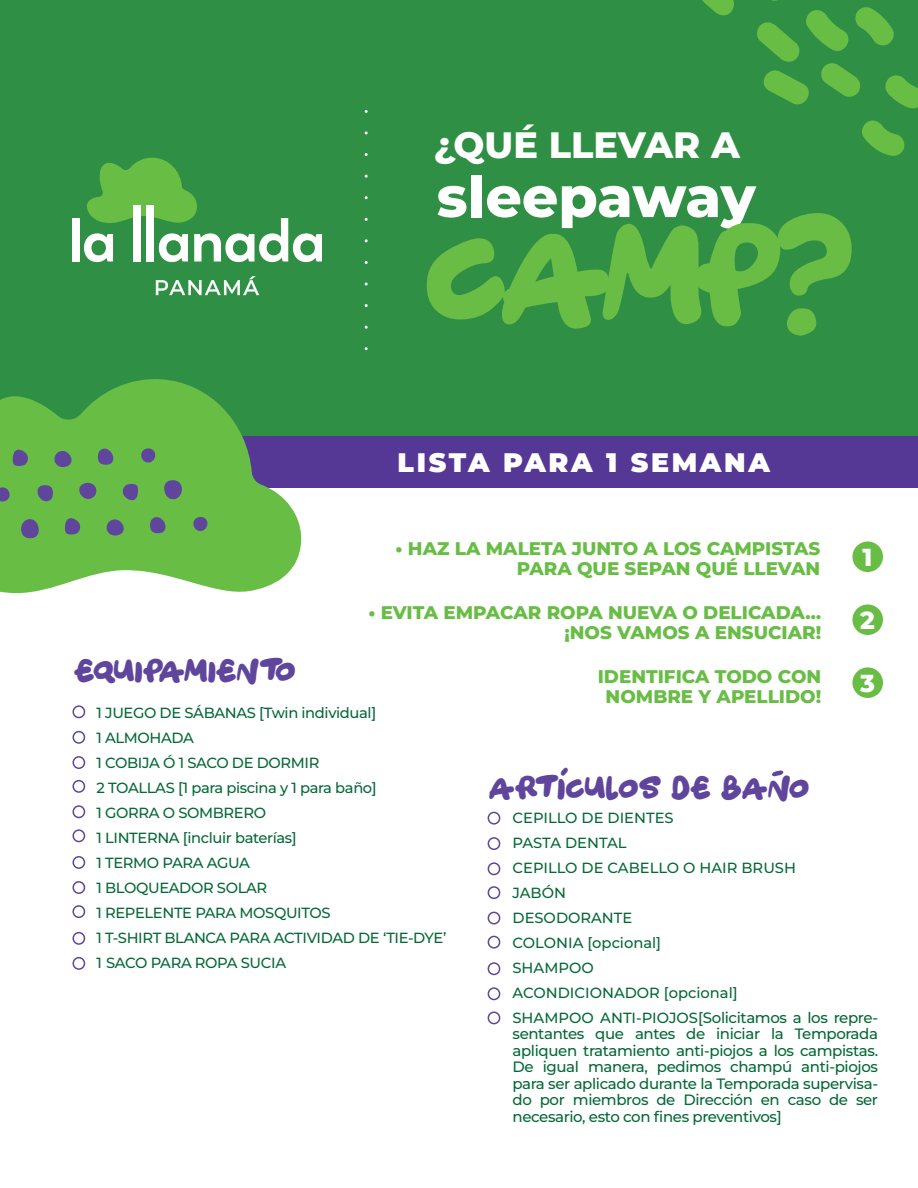
<style>
.page{position:relative;width:918px;height:1188px;background:#fff}
.page>*{position:absolute;margin:0;border:0;box-sizing:border-box;transform-origin:0 0}
.t1{font:104.85px "Only Organic";color:#69bd45}
.t2{font:800 56.85px "Montserrat";letter-spacing:-.005em;color:#fff}
.t3{font:800 36.6px "Montserrat";color:#fff}
.t4{font:900 26.7px "Montserrat";letter-spacing:.1em;color:#fff}
.t5{font:800 24.6px "Montserrat";color:#fff}
.t6{font:24.15px "Only Organic";letter-spacing:-.03em;color:#5f469c}
.t7{font:800 18.3px/19.8px "Montserrat";color:#68bd45;text-align:right}
.t8{font:500 15px/16.5px "Montserrat";letter-spacing:-.025em;color:#056937;text-align:justify}
.t9{font:500 14.7px/25px "Montserrat";letter-spacing:-.025em;color:#056937}
.t10{font:500 14.7px/25px "Montserrat";color:#056937}
.s1{font-size:14.7px}
</style>
<div class="page">
<div style="left:0;top:0;width:918px;height:466px;background:#2f8f44"></div>
<svg style="left:702px;top:0;width:32px;height:16px"></svg>
<svg style="left:757px;top:0;width:161px;height:109px"></svg>
<svg style="left:862px;top:120px;width:43px;height:36px"></svg>
<div style="left:177px;top:436px;width:741px;height:51px;background:#553895"></div>
<svg style="left:365px;top:133px;width:3px;height:196px"></svg>
<svg style="left:0;top:379px;width:303px;height:215px;fill:#68bd45"></svg>
<svg style="left:13px;top:449px;width:16px;height:17px"></svg>
<svg style="left:51px;top:451px;width:24px;height:17px"></svg>
<svg style="left:98px;top:444px;width:18px;height:21px"></svg>
<svg style="left:138px;top:447px;width:18px;height:17px"></svg>
<svg style="left:162px;top:480px;width:21px;height:21px"></svg>
<svg style="left:122px;top:484px;width:16px;height:17px"></svg>
<svg style="left:75px;top:482px;width:25px;height:17px"></svg>
<svg style="left:35px;top:485px;width:18px;height:21px"></svg>
<svg style="left:0;top:486px;width:12px;height:17px"></svg>
<svg style="left:20px;top:517px;width:21px;height:22px"></svg>
<svg style="left:65px;top:518px;width:16px;height:16px"></svg>
<svg style="left:103px;top:519px;width:25px;height:17px"></svg>
<svg style="left:150px;top:513px;width:18px;height:20px"></svg>
<svg style="left:191px;top:516px;width:18px;height:17px"></svg>
<div style="left:488px;top:812px;width:12px;height:13px;border:2px solid #5f469c;border-radius:6px"></div>
<div style="left:488px;top:837px;width:12px;height:13px;border:2px solid #5f469c;border-radius:6px"></div>
<div style="left:488px;top:862px;width:12px;height:13px;border:2px solid #5f469c;border-radius:6px"></div>
<div style="left:488px;top:886px;width:12px;height:13px;border:2px solid #5f469c;border-radius:6px"></div>
<div style="left:488px;top:912px;width:12px;height:13px;border:2px solid #5f469c;border-radius:6px"></div>
<div style="left:488px;top:936px;width:12px;height:13px;border:2px solid #5f469c;border-radius:6px"></div>
<div style="left:488px;top:962px;width:12px;height:13px;border:2px solid #5f469c;border-radius:6px"></div>
<div style="left:488px;top:987px;width:12px;height:13px;border:2px solid #5f469c;border-radius:6px"></div>
<div style="left:488px;top:1011px;width:12px;height:13px;border:2px solid #5f469c;border-radius:6px"></div>
<div style="left:73px;top:705px;width:12px;height:13px;border:2px solid #5f469c;border-radius:6px"></div>
<div style="left:73px;top:731px;width:12px;height:13px;border:2px solid #5f469c;border-radius:6px"></div>
<div style="left:73px;top:756px;width:12px;height:13px;border:2px solid #5f469c;border-radius:6px"></div>
<div style="left:73px;top:780px;width:12px;height:13px;border:2px solid #5f469c;border-radius:6px"></div>
<div style="left:73px;top:805px;width:12px;height:13px;border:2px solid #5f469c;border-radius:6px"></div>
<div style="left:73px;top:829px;width:12px;height:13px;border:2px solid #5f469c;border-radius:6px"></div>
<div style="left:73px;top:856px;width:12px;height:13px;border:2px solid #5f469c;border-radius:6px"></div>
<div style="left:73px;top:881px;width:12px;height:13px;border:2px solid #5f469c;border-radius:6px"></div>
<div style="left:73px;top:905px;width:12px;height:13px;border:2px solid #5f469c;border-radius:6px"></div>
<div style="left:73px;top:932px;width:12px;height:13px;border:2px solid #5f469c;border-radius:6px"></div>
<div style="left:73px;top:957px;width:12px;height:13px;border:2px solid #5f469c;border-radius:6px"></div>
<svg style="left:772px;top:770px;width:12px;height:7px"></svg>
<div style="left:852px;top:541px;width:31px;height:31px;background:#68bd45;border-radius:50%"></div>
<div style="left:852px;top:604px;width:31px;height:31px;background:#68bd45;border-radius:50%"></div>
<div style="left:852px;top:667px;width:31px;height:31px;background:#68bd45;border-radius:50%"></div>
<div style="left:72px;top:218px;width:7px;height:43px;background:#fff"></div>
<svg style="left:84px;top:157px;width:238px;height:105px"></svg>
<div style="left:133px;top:205px;width:7px;height:56px;background:#fff"></div>
<div style="left:147px;top:205px;width:7px;height:56px;background:#fff"></div>
<svg style="left:156px;top:276px;width:103px;height:19px"></svg>
<h3 class="t3" style="left:434px;top:120px;width:308px">¿QUÉ LLEVAR A</h3>
<h2 class="t2" style="left:437px;top:159px;width:321px">sleepaway</h2>
<h1 class="t1" style="left:424px;top:213px;width:431px">CAMP?</h1>
<h3 class="t4" style="left:398px;top:444px;width:374px">LISTA PARA 1 SEMANA</h3>
<p class="t7" style="left:396px;top:538px;width:426px">• HAZ LA MALETA JUNTO A LOS CAMPISTAS<br>PARA QUE SEPAN QUÉ LLEVAN</p>
<p class="t7" style="left:368px;top:603px;width:454px">• EVITA EMPACAR ROPA NUEVA O DELICADA… ¡NOS VAMOS A ENSUCIAR!</p>
<h3 class="t5" style="left:863px;top:540px;width:11px">1</h3>
<h3 class="t5" style="left:860px;top:603px;width:16px">2</h3>
<h3 class="t6" style="left:74px;top:656px;width:223px">EQUIPAMIENTO</h3>
<p class="t9" style="left:97px;top:699px;width:351px">1 JUEGO DE SÁBANAS [Twin individual]<br>1 ALMOHADA<br>1 COBIJA Ó 1 SACO DE DORMIR<br>2 TOALLAS [1 para piscina y 1 para baño]<br>1 GORRA O SOMBRERO<br>1 LINTERNA [incluir baterías]<br>1 TERMO PARA AGUA<br>1 BLOQUEADOR SOLAR<br>1 REPELENTE PARA MOSQUITOS<br>1 T-SHIRT BLANCA PARA ACTIVIDAD DE ‘TIE-DYE’<br>1 SACO PARA ROPA SUCIA</p>
<p class="t7" style="left:598px;top:666px;width:225px;text-align:center">IDENTIFICA TODO CON<br>NOMBRE Y APELLIDO!</p>
<h3 class="t6" style="left:489px;top:773px;width:322px">ARTICULOS DE BANO</h3>
<h3 class="t5" style="left:860px;top:666px;width:16px">3</h3>
<p class="t10" style="left:513px;top:805px;width:285px">CEPILLO DE DIENTES<br>PASTA DENTAL<br>CEPILLO DE CABELLO O HAIR BRUSH<br>JABÓN<br>DESODORANTE<br>COLONIA [opcional]<br>SHAMPOO<br>ACONDICIONADOR [opcional]</p>
<p class="t8" style="left:513px;top:1009px;width:367px"><span class="s1">SHAMPOO ANTI-PIOJOS[</span>Solicitamos a los repre&shy;sentantes que antes de iniciar la Temporada apliquen tratamiento anti-piojos a los campistas.<br>De igual manera, pedimos champú anti-piojos para ser aplicado durante la Temporada supervisa&shy;do por miembros de Dirección en caso de ser necesario, esto con fines preventivos]</p>
</div>
